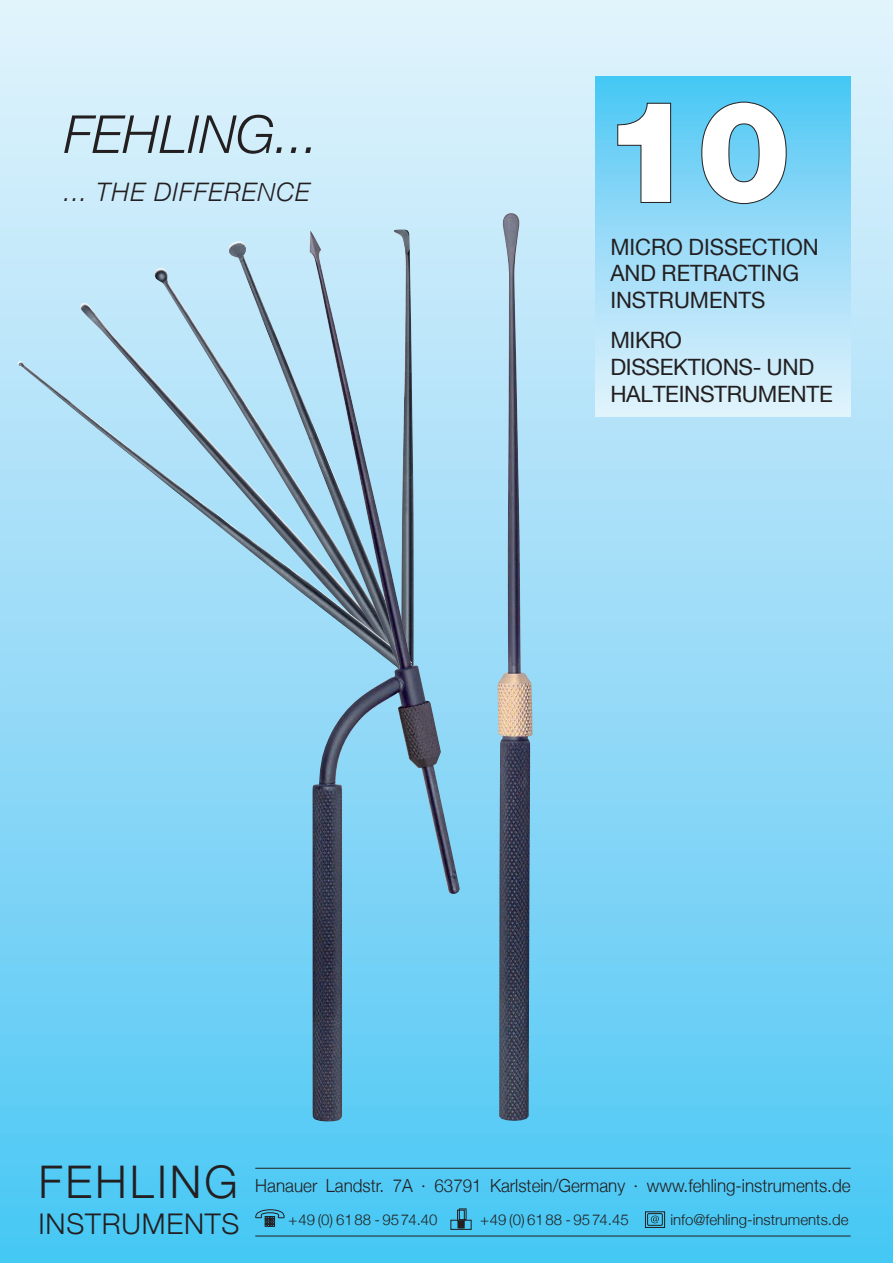
<style>
.page{position:relative;width:893px;height:1263px;background:#fff}
.page>*{position:absolute;margin:0;border:0;box-sizing:border-box;transform-origin:0 0}
.t1{font:900 142.5px "Helvetica Neue";color:#fff}
.t2{font:italic 300 52.5px "Helvetica Neue";color:#231f20}
.t3{font:300 45px "Helvetica Neue";letter-spacing:.065em;color:#231f20}
.t4{font:300 28.5px "Helvetica Neue";letter-spacing:.03em;color:#231f20}
.t5{font:italic 300 25.5px "Helvetica Neue";letter-spacing:.04em;color:#231f20}
.t6{font:22.5px/27px "Helvetica Neue";color:#231f20}
.t7{font:300 18px "Helvetica Neue";color:#231f20;scale:.95 1}
.t8{font:300 15px "Helvetica Neue";color:#231f20}
</style>
<div class="page">
<div style="left:0;top:0;width:893px;height:1263px;background:linear-gradient(to bottom,#e6f3fc,#4dc6f4)"></div>
<div style="left:595px;top:77px;width:256px;height:340px;background:linear-gradient(to bottom,#4cc6f4,#e6f3fc)"></div>
<svg style="left:617px;top:102px;width:54px;height:101px;background:#6ac6ea"></svg>
<svg style="left:701px;top:101px;width:86px;height:103px;background:#6ac7eb"></svg>
<img style="left:498px;top:213px;width:35px;height:908px">
<img style="left:80px;top:303px;width:148px;height:373px">
<img style="left:154px;top:268px;width:74px;height:407px">
<img style="left:18px;top:361px;width:210px;height:312px">
<img style="left:228px;top:241px;width:82px;height:442px">
<img style="left:310px;top:230px;width:150px;height:891px">
<hr style="left:255px;top:1168px;width:596px;height:1px;background:#231f20">
<hr style="left:255px;top:1235px;width:596px;height:1px;background:#231f20">
<svg style="left:255px;top:1209px;width:30px;height:18px"></svg>
<div style="left:459px;top:1208px;width:7px;height:12px;border:1px solid #231f20"></div>
<div style="left:457px;top:1210px;width:8px;height:11px;border:1px solid #231f20"></div>
<div style="left:451px;top:1220px;width:20px;height:10px;border:1px solid #231f20"></div>
<svg style="left:458px;top:1221px;width:6px;height:7px"></svg>
<div style="left:645px;top:1211px;width:20px;height:17px;border:1px solid #231f20"></div>
<div style="left:647px;top:1213px;width:16px;height:12px;border:1px solid #231f20"></div>
<svg style="left:651px;top:1215px;width:8px;height:8px"></svg>
<svg style="left:0;top:0;width:1px;height:1263px"></svg>
<h2 class="t2" style="left:64px;top:103px;width:256px">FEHLING...</h2>
<p class="t5" style="left:64px;top:177px;width:247px">... THE DIFFERENCE</p>
<h1 class="t1" style="left:601px;top:67px;width:192px">10</h1>
<p class="t6" style="left:610px;top:233px;width:210px;line-height:26.4px">MICRO DISSECTION<br>AND RETRACTING<br>INSTRUMENTS</p>
<p class="t6" style="left:610px;top:326px;width:224px">MIKRO<br>DISSEKTIONS- UND<br>HALTEINSTRUMENTE</p>
<h3 class="t3" style="left:38px;top:1154px;width:201px">FEHLING</h3>
<p class="t4" style="left:38px;top:1207px;width:203px">INSTRUMENTS</p>
<p class="t7" style="left:255px;top:1174px;width:628px">Hanauer Landstr. 7A · 63791 Karlstein/Germany · www.fehling-instruments.de</p>
<p class="t8" style="left:289px;top:1210px;width:150px">+49 (0) 6188 - 9574.40</p>
<p class="t8" style="left:480px;top:1210px;width:150px">+49 (0) 6188 - 9574.45</p>
<p class="t8" style="left:670px;top:1210px;width:180px">info@fehling-instruments.de</p>
</div>
